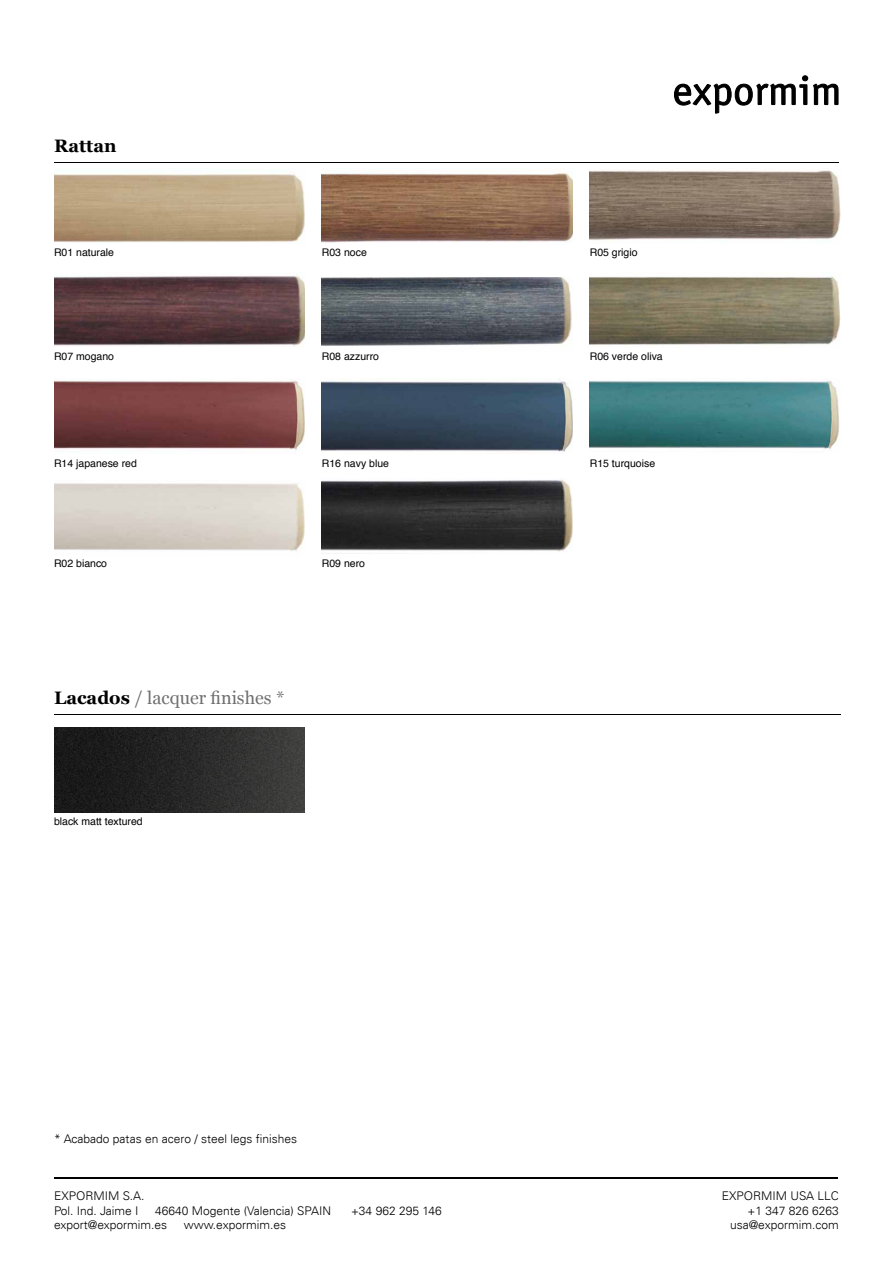
<style>
.page{position:relative;width:893px;height:1263px;background:#fff}
.page>*{position:absolute;margin:0;border:0;box-sizing:border-box;transform-origin:0 0}
.t1{font:18px "Georgia";color:#706f6f}
.t2{font:700 18px "Georgia";color:#000}
.t3{font:300 12px/14.7px "Univers LT";color:#000}
.t4{font:10.5px "Helvetica";color:#000}
.s1{font-weight:700;color:#000}
</style>
<div class="page">
<hr style="left:54px;top:162px;width:142px;height:1px;background:#000">
<svg style="left:196px;top:162px;width:19px;height:1px"></svg>
<hr style="left:215px;top:162px;width:142px;height:1px;background:#000">
<svg style="left:357px;top:162px;width:18px;height:1px"></svg>
<hr style="left:375px;top:162px;width:142px;height:1px;background:#000">
<svg style="left:517px;top:162px;width:19px;height:1px"></svg>
<hr style="left:536px;top:162px;width:142px;height:1px;background:#000">
<svg style="left:678px;top:162px;width:18px;height:1px"></svg>
<hr style="left:696px;top:162px;width:142px;height:1px;background:#000">
<svg style="left:674px;top:75px;width:164px;height:39px"></svg>
<img style="left:54px;top:174px;width:251px;height:68px">
<img style="left:322px;top:173px;width:251px;height:70px">
<img style="left:590px;top:170px;width:251px;height:70px">
<img style="left:54px;top:275px;width:251px;height:71px">
<img style="left:322px;top:278px;width:250px;height:68px">
<img style="left:590px;top:276px;width:251px;height:69px">
<img style="left:54px;top:380px;width:251px;height:70px">
<img style="left:322px;top:380px;width:251px;height:72px">
<img style="left:590px;top:381px;width:249px;height:68px">
<img style="left:54px;top:483px;width:251px;height:68px">
<img style="left:322px;top:479px;width:251px;height:73px">
<hr style="left:54px;top:714px;width:251px;height:1px;background:#000">
<svg style="left:305px;top:714px;width:17px;height:1px"></svg>
<hr style="left:322px;top:714px;width:251px;height:1px;background:#000">
<svg style="left:573px;top:714px;width:17px;height:1px"></svg>
<hr style="left:590px;top:714px;width:251px;height:1px;background:#000">
<img style="left:54px;top:727px;width:251px;height:85px">
<hr style="left:54px;top:1177px;width:783px;height:1px;background:#000">
<h1 class="t2" style="left:54px;top:132px;width:64px">Rattan</h1>
<p class="t4" style="left:54px;top:244px;width:62px">R01 naturale</p>
<p class="t4" style="left:322px;top:244px;width:46px">R03 noce</p>
<p class="t4" style="left:590px;top:244px;width:49px">R05 grigio</p>
<p class="t4" style="left:54px;top:348px;width:62px">R07 mogano</p>
<p class="t4" style="left:322px;top:348px;width:59px">R08 azzurro</p>
<p class="t4" style="left:590px;top:348px;width:74px">R06 verde oliva</p>
<p class="t4" style="left:54px;top:455px;width:84px">R14 japanese red</p>
<p class="t4" style="left:322px;top:455px;width:69px">R16 navy blue</p>
<p class="t4" style="left:590px;top:455px;width:67px">R15 turquoise</p>
<p class="t4" style="left:54px;top:555px;width:55px">R02 bianco</p>
<p class="t4" style="left:322px;top:555px;width:45px">R09 nero</p>
<h1 class="t1" style="left:54px;top:684px;width:232px"><span class="s1">Lacados</span> / lacquer finishes *</h1>
<p class="t4" style="left:54px;top:813px;width:90px">black matt textured</p>
<p class="t3" style="left:54px;top:1131px;width:245px">* Acabado patas en acero / steel legs finishes</p>
<p class="t3" style="left:54px;top:1188px;width:92px">EXPORMIM S.A.<br>Pol. Ind. Jaime I</p>
<p class="t3" style="left:155px;top:1203px;width:177px">46640 Mogente (Valencia) SPAIN</p>
<p class="t3" style="left:351px;top:1203px;width:92px">+34 962 295 146</p>
<p class="t3" style="left:54px;top:1217px;width:115px">export@expormim.es</p>
<p class="t3" style="left:184px;top:1217px;width:104px">www.expormim.es</p>
<p class="t3" style="left:722px;top:1188px;width:119px;text-align:right">EXPORMIM USA LLC +1 347 826 6263 usa@expormim.com</p>
</div>
